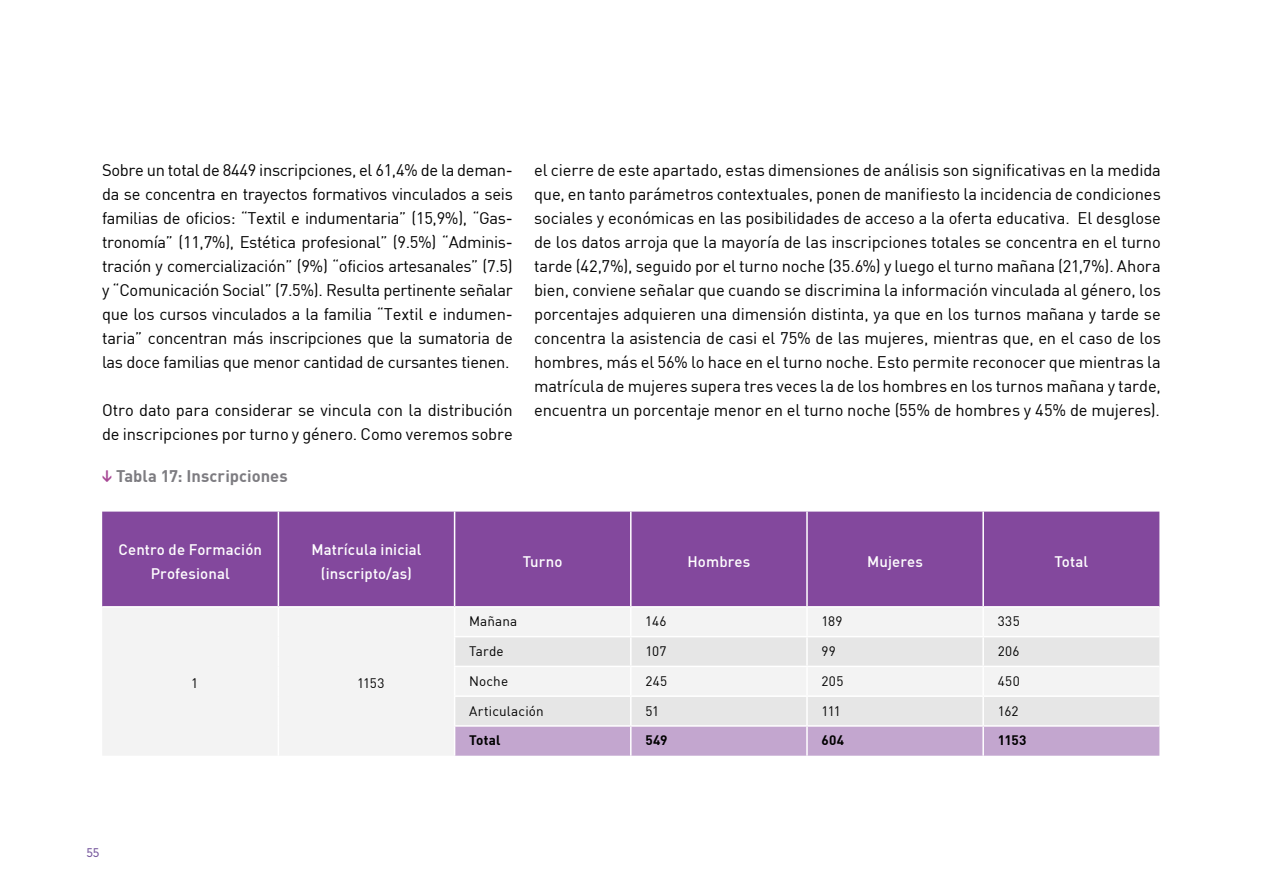
<style>
.page{position:relative;width:1263px;height:893px;background:#fff}
.page>*{position:absolute;margin:0;border:0;box-sizing:border-box;transform-origin:0 0}
.t1{font:16.5px/24px "DIN";letter-spacing:-.01em;color:#000;text-align:justify}
.t2{font:700 16.5px "DIN";letter-spacing:.005em;color:#7d7c81}
.t3{font:500 15px/24px "DIN";letter-spacing:.01em;color:#fff;text-align:center}
.t4{font:13.5px "DIN";letter-spacing:.01em;color:#000}
.t5{font:700 13.5px "DIN";letter-spacing:.015em;color:#000}
.t6{font:300 12px "DIN Neuzeit Grotesk Std";color:#76579d}
.s1{font-family:"Asap";font-weight:400;color:#a74895}
</style>
<div class="page">
<div style="left:102px;top:512px;width:1057px;height:94px;background:#83489d"></div>
<div style="left:103px;top:608px;width:351px;height:147px;background:#f3f3f3"></div>
<hr style="left:278px;top:512px;width:1px;height:94px;background:#fff">
<hr style="left:454px;top:512px;width:1px;height:94px;background:#fff">
<hr style="left:630px;top:512px;width:1px;height:94px;background:#fff">
<hr style="left:806px;top:512px;width:2px;height:94px;background:#fff">
<hr style="left:982px;top:512px;width:2px;height:94px;background:#fff">
<svg style="left:278px;top:608px;width:1px;height:58px"></svg>
<hr style="left:278px;top:666px;width:1px;height:30px;background:#fff">
<hr style="left:278px;top:696px;width:1px;height:30px;background:#fff">
<hr style="left:278px;top:726px;width:1px;height:30px;background:#fff">
<svg style="left:455px;top:608px;width:704px;height:148px"></svg>
<hr style="left:807px;top:725px;width:176px;height:2px;background:#fff">
<hr style="left:806px;top:727px;width:2px;height:29px;background:#fff">
<hr style="left:983px;top:725px;width:176px;height:2px;background:#fff">
<hr style="left:982px;top:727px;width:2px;height:29px;background:#fff">
<p class="t1" style="left:102px;top:157px;width:412px">Sobre un total de 8449 inscripciones, el 61,4% de la deman&shy;da se concentra en trayectos formativos vinculados a seis familias de oficios: “Textil e indumentaria” (15,9%), “Gas&shy;tronomía” (11,7%), Estética profesional” (9.5%) “Adminis&shy;tración y comercialización” (9%) “oficios artesanales” (7.5) y “Comunicación Social” (7.5%). Resulta pertinente señalar que los cursos vinculados a la familia “Textil e indumen&shy;taria” concentran más inscripciones que la sumatoria de las doce familias que menor cantidad de cursantes tienen.</p>
<p class="t1" style="left:102px;top:397px;width:412px">Otro dato para considerar se vincula con la distribución de inscripciones por turno y género. Como veremos sobre</p>
<p class="t2" style="left:102px;top:465px;width:187px"><span class="s1">↓</span> Tabla 17: Inscripciones</p>
<p class="t1" style="left:534px;top:157px;width:628px">el cierre de este apartado, estas dimensiones de análisis son significativas en la medida que, en tanto parámetros contextuales, ponen de manifiesto la incidencia de condiciones sociales y económicas en las posibilidades de acceso a la oferta educativa. El desglose de los datos arroja que la mayoría de las inscripciones totales se concentra en el turno tarde (42,7%), seguido por el turno noche (35.6%) y luego el turno mañana (21,7%). Ahora bien, conviene señalar que cuando se discrimina la información vinculada al género, los porcentajes adquieren una dimensión distinta, ya que en los turnos mañana y tarde se concentra la asistencia de casi el 75% de las mujeres, mientras que, en el caso de los hombres, más el 56% lo hace en el turno noche. Esto permite reconocer que mientras la matrícula de mujeres supera tres veces la de los hombres en los turnos mañana y tarde, encuentra un porcentaje menor en el turno noche (55% de hombres y 45% de mujeres).</p>
<p class="t3" style="left:118px;top:537px;width:145px">Centro de Formación<br>Profesional</p>
<p class="t3" style="left:311px;top:537px;width:112px">Matrícula inicial (inscripto/as)</p>
<p class="t3" style="left:523px;top:549px;width:41px">Turno</p>
<p class="t3" style="left:687px;top:549px;width:64px">Hombres</p>
<p class="t3" style="left:867px;top:549px;width:57px">Mujeres</p>
<p class="t3" style="left:1054px;top:549px;width:35px">Total</p>
<p class="t6" style="left:87px;top:845px;width:14px">55</p>
<p class="t4" style="left:191px;top:675px;width:9px">1</p>
<p class="t4" style="left:357px;top:675px;width:29px">1153</p>
<p class="t4" style="left:469px;top:613px;width:50px">Mañana</p>
<p class="t4" style="left:645px;top:613px;width:23px">146</p>
<p class="t4" style="left:821px;top:613px;width:23px">189</p>
<p class="t4" style="left:998px;top:613px;width:24px">335</p>
<p class="t4" style="left:469px;top:643px;width:36px">Tarde</p>
<p class="t4" style="left:645px;top:643px;width:23px">107</p>
<p class="t4" style="left:821px;top:643px;width:16px">99</p>
<p class="t4" style="left:998px;top:643px;width:23px">206</p>
<p class="t4" style="left:469px;top:673px;width:41px">Noche</p>
<p class="t4" style="left:645px;top:673px;width:23px">245</p>
<p class="t4" style="left:821px;top:673px;width:23px">205</p>
<p class="t4" style="left:998px;top:673px;width:24px">450</p>
<p class="t4" style="left:469px;top:702px;width:76px">Articulación</p>
<p class="t4" style="left:645px;top:702px;width:15px">51</p>
<p class="t4" style="left:821px;top:702px;width:21px">111</p>
<p class="t4" style="left:998px;top:702px;width:22px">162</p>
<p class="t5" style="left:469px;top:732px;width:33px">Total</p>
<p class="t5" style="left:645px;top:732px;width:24px">549</p>
<p class="t5" style="left:821px;top:732px;width:24px">604</p>
<p class="t5" style="left:998px;top:732px;width:30px">1153</p>
</div>
